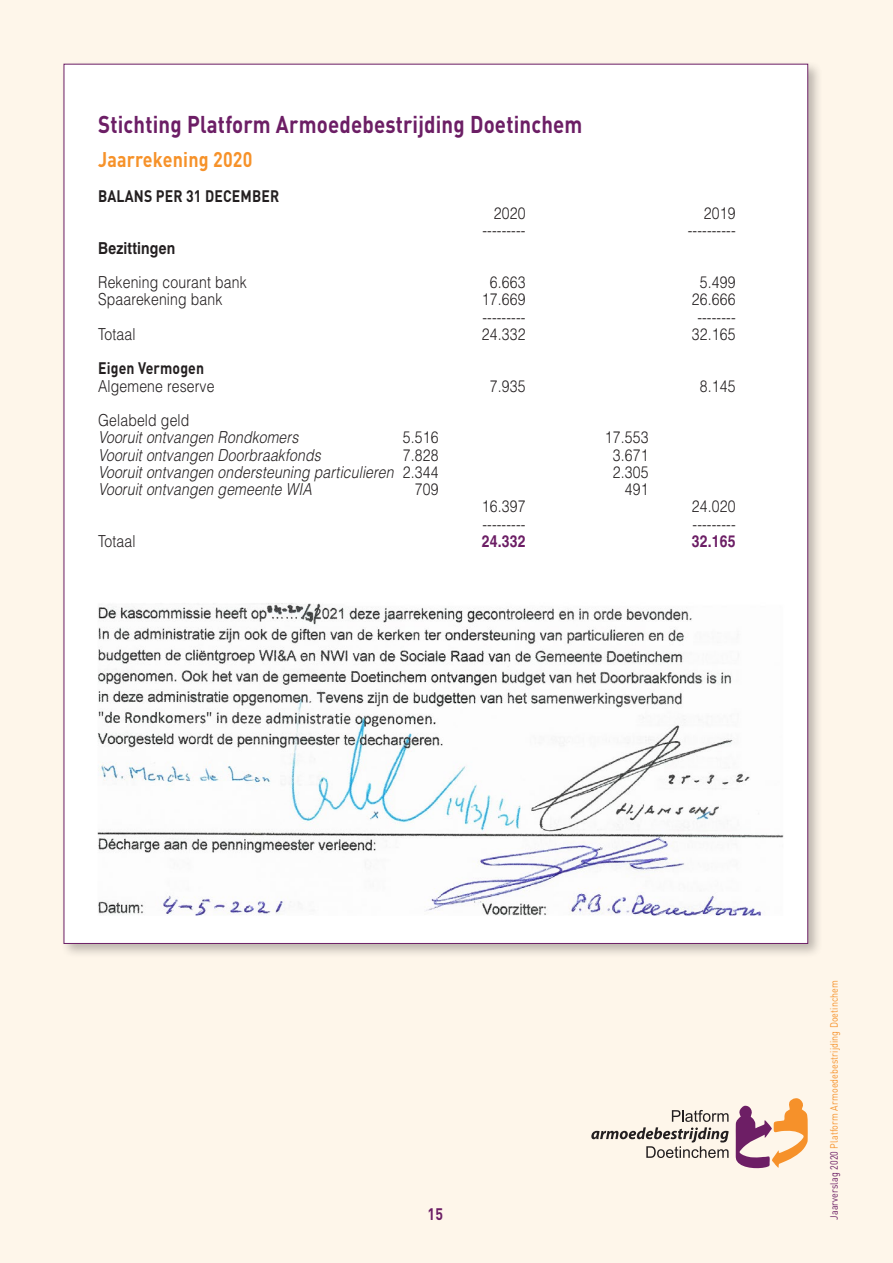
<style>
.page{position:relative;width:893px;height:1263px;background:#fef6ea}
.page>*{position:absolute;margin:0;border:0;box-sizing:border-box;transform-origin:0 0}
.t1{font:700 24px "DIN";letter-spacing:.01em;color:#6c1e65;scale:.85 1}
.t2{font:700 21px "DIN";letter-spacing:.01em;color:#f6922a;scale:.85 1}
.t3{font:300 16.5px "Helvetica LT";letter-spacing:.01em;color:#231f20;scale:.85 1}
.t4{font:italic 300 16.5px "Helvetica LT";letter-spacing:.01em;color:#231f20;scale:.85 1}
.t5{font:700 16.5px "DIN";letter-spacing:.01em;color:#231f20;scale:.85 1}
.t6{font:700 16.5px "Helvetica LT";letter-spacing:.01em;color:#6c1e65;scale:.85 1}
.t7{font:700 16.5px "Helvetica LT";letter-spacing:.01em;color:#231f20;scale:.85 1}
.t8{font:700 16.5px "DIN";color:#6c1e65;scale:.85 1}
.t9{font:10.5px "DIN";letter-spacing:.01em;color:#f6922a;scale:.85 1}
.s1{font-style:normal}
.s2{color:#6c1e65}
</style>
<div class="page">
<div style="left:61px;top:61px;width:762px;height:897px;background:#231f20;opacity:.3"></div>
<div style="left:64px;top:64px;width:744px;height:879px;background:#fff"></div>
<svg style="left:591px;top:1110px;width:138px;height:48px"></svg>
<svg style="left:736px;top:1098px;width:72px;height:71px"></svg>
<img style="left:97px;top:603px;width:687px;height:313px">
<h1 class="t1" style="left:98px;top:108px;width:571px">Stichting Platform Armoedebestrijding Doetinchem</h1>
<p class="t2" style="left:98px;top:146px;width:183px">Jaarrekening 2020</p>
<p class="t5" style="left:98px;top:185px;width:214px">BALANS PER 31 DECEMBER</p>
<p class="t3" style="left:494px;top:203px;width:39px">2020</p>
<p class="t3" style="left:704px;top:203px;width:39px">2019</p>
<p class="t3" style="left:482px;top:220px;width:52px">---------</p>
<p class="t3" style="left:688px;top:220px;width:58px">----------</p>
<p class="t7" style="left:98px;top:238px;width:92px">Bezittingen</p>
<p class="t3" style="left:98px;top:272px;width:176px">Rekening courant bank</p>
<p class="t3" style="left:490px;top:272px;width:43px">6.663</p>
<p class="t3" style="left:700px;top:272px;width:43px">5.499</p>
<p class="t3" style="left:98px;top:289px;width:148px">Spaarekening bank</p>
<p class="t3" style="left:482px;top:289px;width:53px">17.669</p>
<p class="t3" style="left:692px;top:289px;width:53px">26.666</p>
<p class="t3" style="left:482px;top:306px;width:52px">---------</p>
<p class="t3" style="left:697px;top:306px;width:47px">--------</p>
<p class="t3" style="left:98px;top:324px;width:45px">Totaal</p>
<p class="t3" style="left:482px;top:324px;width:53px">24.332</p>
<p class="t3" style="left:692px;top:324px;width:53px">32.165</p>
<p class="t5" style="left:98px;top:357px;width:126px">Eigen Vermogen</p>
<p class="t3" style="left:98px;top:375px;width:138px">Algemene reserve</p>
<p class="t3" style="left:490px;top:375px;width:43px">7.935</p>
<p class="t3" style="left:700px;top:375px;width:43px">8.145</p>
<p class="t3" style="left:98px;top:410px;width:109px">Gelabeld geld</p>
<p class="t4" style="left:98px;top:427px;width:237px">Vooruit ontvangen Rondkomers</p>
<p class="t3" style="left:403px;top:427px;width:43px">5.516</p>
<p class="t3" style="left:605px;top:427px;width:53px">17.553</p>
<p class="t4" style="left:98px;top:444px;width:263px">Vooruit ontvangen Doorbraakfonds</p>
<p class="t3" style="left:403px;top:444px;width:43px">7.828</p>
<p class="t3" style="left:613px;top:444px;width:43px">3.671</p>
<p class="t4" style="left:98px;top:462px;width:402px">Vooruit ontvangen ondersteuning particulieren <span class="s1">2.344</span></p>
<p class="t3" style="left:613px;top:462px;width:43px">2.305</p>
<p class="t4" style="left:98px;top:479px;width:253px">Vooruit ontvangen gemeente WIA</p>
<p class="t3" style="left:415px;top:479px;width:29px">709</p>
<p class="t3" style="left:625px;top:479px;width:29px">491</p>
<p class="t3" style="left:482px;top:496px;width:53px">16.397</p>
<p class="t3" style="left:692px;top:496px;width:53px">24.020</p>
<p class="t3" style="left:482px;top:513px;width:52px">---------</p>
<p class="t3" style="left:692px;top:513px;width:52px">---------</p>
<p class="t3" style="left:98px;top:531px;width:45px">Totaal</p>
<p class="t6" style="left:482px;top:531px;width:53px">24.332</p>
<p class="t6" style="left:692px;top:531px;width:53px">32.165</p>
<p class="t8" style="left:428px;top:1203px;width:20px">15</p>
<p class="t9" style="left:827px;top:1220px;width:284px;rotate:-90deg"><span class="s2">Jaarverslag 2020</span> Platform Armoedebestrijding Doetinchem</p>
</div>
